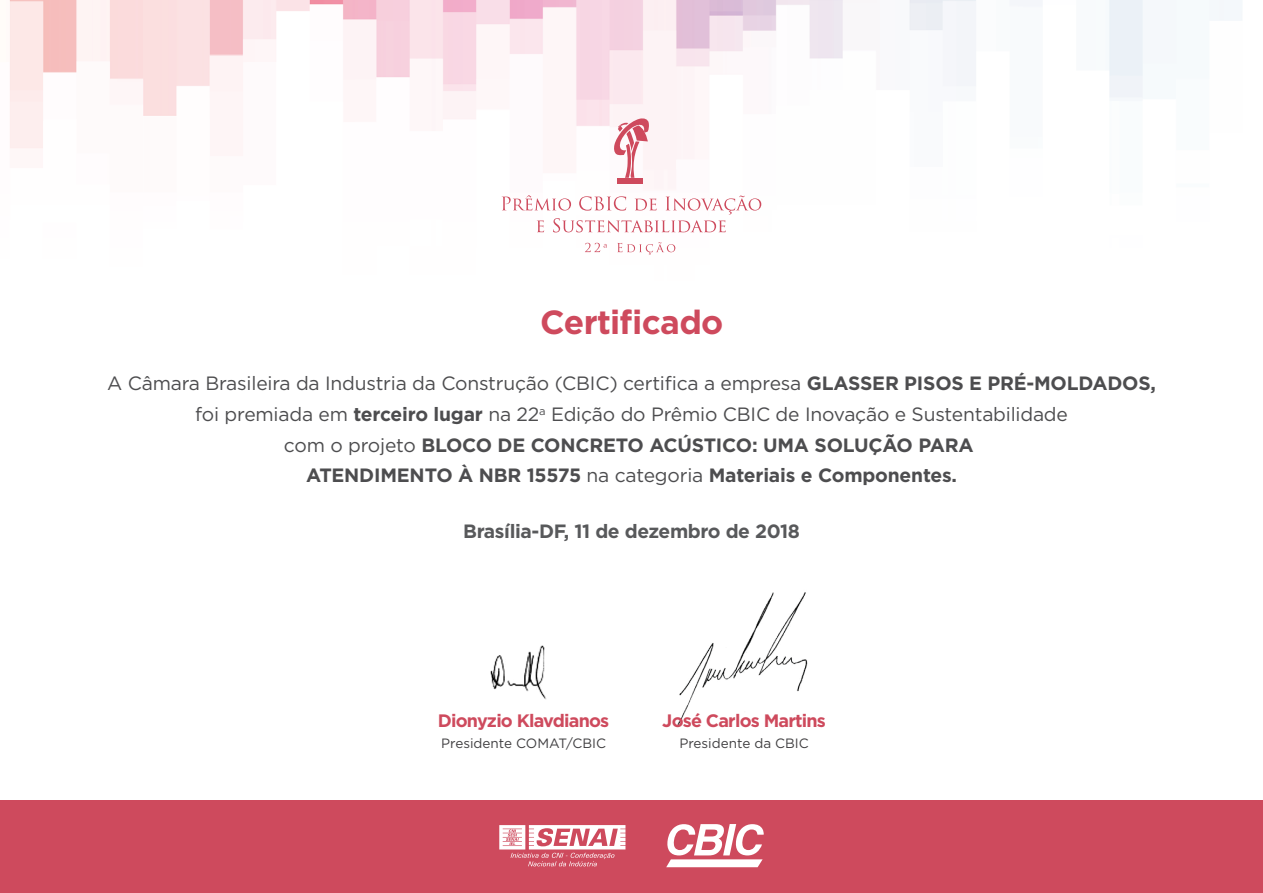
<style>
.page{position:relative;width:1263px;height:893px;background:#fff}
.page>*{position:absolute;margin:0;border:0;box-sizing:border-box;transform-origin:0 0}
.t1{font:700 33.45px "Gotham";letter-spacing:-.02em;color:#ce4a5d}
.t2{font:19.2px/30.6px "Gotham";letter-spacing:-.01em;color:#4d4d4f;text-align:center}
.t3{font:700 19.2px "Gotham";letter-spacing:-.02em;color:#58595b}
.t4{font:700 18px "Gotham";letter-spacing:-.045em;color:#ce4a5d}
.t5{font:13.5px "Gotham";color:#414042}
.s1{font-weight:700}
</style>
<div class="page">
<img style="left:9px;top:0;width:1233px;height:253px">
<div style="left:0;top:800px;width:1263px;height:93px;background:#ce4a5d"></div>
<svg style="left:499px;top:825px;width:126px;height:41px"></svg>
<svg style="left:666px;top:824px;width:98px;height:43px"></svg>
<svg style="left:585px;top:243px;width:22px;height:9px"></svg>
<svg style="left:617px;top:242px;width:58px;height:13px"></svg>
<svg style="left:502px;top:195px;width:259px;height:37px"></svg>
<div style="left:617px;top:179px;width:25px;height:5px;background:#ce4a5d"></div>
<svg style="left:613px;top:117px;width:36px;height:61px"></svg>
<img style="left:490px;top:645px;width:57px;height:55px">
<img style="left:677px;top:592px;width:131px;height:134px">
<h1 class="t1" style="left:540px;top:300px;width:185px">Certificado</h1>
<p class="t2" style="left:107px;top:368px;width:1050px">A Câmara Brasileira da Industria da Construção (CBIC) certifica a empresa <span class="s1">GLASSER PISOS E PRÉ-MOLDADOS, </span>foi premiada em <span class="s1">terceiro lugar</span> na 22<sup>a</sup> Edição do Prêmio CBIC de Inovação e Sustentabilidade<br>com o projeto <span class="s1">BLOCO DE CONCRETO ACÚSTICO: UMA SOLUÇÃO PARA<br>ATENDIMENTO À NBR 15575</span> na categoria <span class="s1">Materiais e Componentes.</span></p>
<p class="t3" style="left:463px;top:519px;width:338px">Brasília-DF, 11 de dezembro de 2018</p>
<p class="t4" style="left:438px;top:708px;width:173px">Dionyzio Klavdianos</p>
<p class="t5" style="left:441px;top:735px;width:166px">Presidente COMAT/CBIC</p>
<p class="t4" style="left:662px;top:708px;width:165px">José Carlos Martins</p>
<p class="t5" style="left:679px;top:735px;width:131px">Presidente da CBIC</p>
</div>
